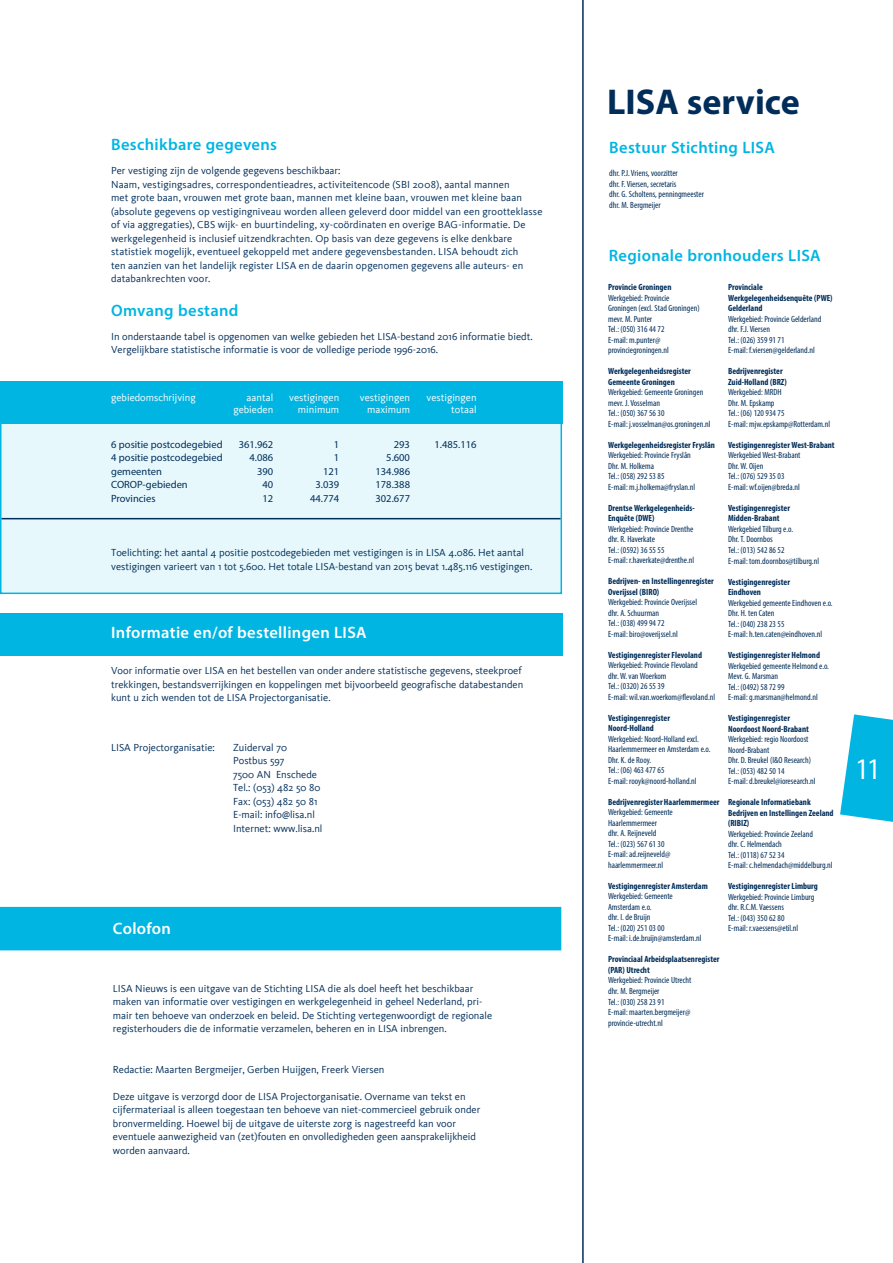
<style>
.page{position:relative;width:893px;height:1263px;background:#fff}
.page>*{position:absolute;margin:0;border:0;box-sizing:border-box;transform-origin:0 0}
.t1{font:700 36px "Myriad Pro";color:#002d59}
.t2{font:condensed 30px "Myriad Pro";color:#fff}
.t3{font:600 16.5px "Myriad Pro";letter-spacing:.02em;color:#00b5e2}
.t4{font:600 16.5px "Myriad Pro";letter-spacing:.02em;color:#fff}
.t5{font:10.5px/13.5px "Kievit";color:#002d59}
.t6{font:10.5px "Myriad Pro";color:#002d59}
.t7{font:10.5px "Kievit";color:#fff}
.t8{font:condensed 9px/10.5px "Myriad Pro";color:#002d59}
.t9{font:700 condensed 9px/10.5px "Myriad Pro";color:#002d59}
</style>
<div class="page">
<svg style="left:840px;top:714px;width:53px;height:108px"></svg>
<div style="left:0;top:387px;width:563px;height:208px;background:#e6f8fc"></div>
<div style="left:0;top:381px;width:562px;height:43px;background:#00b5e2"></div>
<hr style="left:2px;top:518px;width:559px;height:1px;background:#002d59">
<hr style="left:582px;top:0;width:2px;height:1263px;background:#002d59">
<div style="left:0;top:613px;width:562px;height:42px;background:#00b5e2"></div>
<div style="left:0;top:907px;width:561px;height:43px;background:#00b5e2"></div>
<h3 class="t3" style="left:111px;top:134px;width:167px">Beschikbare gegevens</h3>
<p class="t5" style="left:111px;top:164px;width:433px">Per vestiging zijn de volgende gegevens beschikbaar:<br>Naam, vestigingsadres, correspondentieadres, activiteitencode (SBI 2008), aantal mannen<br>met grote baan, vrouwen met grote baan, mannen met kleine baan, vrouwen met kleine baan (absolute gegevens op vestigingniveau worden alleen geleverd door middel van een grootteklasse of via aggregaties), CBS wijk- en buurtindeling, xy-coördinaten en overige BAG-informatie. De werkgelegenheid is inclusief uitzendkrachten. Op basis van deze gegevens is elke denkbare statistiek mogelijk, eventueel gekoppeld met andere gegevensbestanden. LISA behoudt zich<br>ten aanzien van het landelijk register LISA en de daarin opgenomen gegevens alle auteurs- en databankrechten voor.</p>
<h3 class="t3" style="left:111px;top:300px;width:129px">Omvang bestand</h3>
<p class="t5" style="left:111px;top:330px;width:423px">In onderstaande tabel is opgenomen van welke gebieden het LISA-bestand 2016 informatie biedt.<br>Vergelijkbare statistische informatie is voor de volledige periode 1996-2016.</p>
<p class="t7" style="left:111px;top:392px;width:86px">gebiedomschrijving</p>
<p class="t7" style="left:247px;top:392px;width:28px">aantal</p>
<p class="t7" style="left:289px;top:392px;width:52px">vestigingen</p>
<p class="t7" style="left:360px;top:392px;width:52px">vestigingen</p>
<p class="t7" style="left:426px;top:392px;width:52px">vestigingen</p>
<p class="t7" style="left:233px;top:404px;width:41px">gebieden</p>
<p class="t7" style="left:298px;top:404px;width:43px">minimum</p>
<p class="t7" style="left:367px;top:404px;width:44px">maximum</p>
<p class="t7" style="left:451px;top:404px;width:27px">totaal</p>
<p class="t6" style="left:111px;top:438px;width:113px">6 positie postcodegebied</p>
<p class="t6" style="left:239px;top:438px;width:36px">361.962</p>
<p class="t6" style="left:334px;top:438px;width:7px">1</p>
<p class="t6" style="left:394px;top:438px;width:18px">293</p>
<p class="t6" style="left:434px;top:438px;width:44px">1.485.116</p>
<p class="t6" style="left:111px;top:451px;width:113px">4 positie postcodegebied</p>
<p class="t6" style="left:250px;top:451px;width:25px">4.086</p>
<p class="t6" style="left:334px;top:451px;width:7px">1</p>
<p class="t6" style="left:386px;top:451px;width:25px">5.600</p>
<p class="t6" style="left:111px;top:465px;width:52px">gemeenten</p>
<p class="t6" style="left:257px;top:465px;width:18px">390</p>
<p class="t6" style="left:323px;top:465px;width:18px">121</p>
<p class="t6" style="left:376px;top:465px;width:36px">134.986</p>
<p class="t6" style="left:111px;top:478px;width:78px">COROP-gebieden</p>
<p class="t6" style="left:262px;top:478px;width:12px">40</p>
<p class="t6" style="left:316px;top:478px;width:25px">3.039</p>
<p class="t6" style="left:376px;top:478px;width:36px">178.388</p>
<p class="t6" style="left:111px;top:492px;width:46px">Provincies</p>
<p class="t6" style="left:262px;top:492px;width:12px">12</p>
<p class="t6" style="left:310px;top:492px;width:31px">44.774</p>
<p class="t6" style="left:376px;top:492px;width:36px">302.677</p>
<p class="t5" style="left:111px;top:546px;width:423px">Toelichting: het aantal 4 positie postcodegebieden met vestigingen is in LISA 4.086. Het aantal vestigingen varieert van 1 tot 5.600. Het totale LISA-bestand van 2015 bevat 1.485.116 vestigingen.</p>
<h3 class="t4" style="left:111px;top:622px;width:257px">Informatie en/of bestellingen LISA</h3>
<p class="t5" style="left:111px;top:664px;width:414px">Voor informatie over LISA en het bestellen van onder andere statistische gegevens, steekproef trekkingen, bestandsverrijkingen en koppelingen met bijvoorbeeld geografische databestanden kunt u zich wenden tot de LISA Projectorganisatie.</p>
<p class="t5" style="left:111px;top:740px;width:105px">LISA Projectorganisatie:</p>
<p class="t5" style="left:233px;top:740px;width:91px">Zuiderval 70<br>Postbus 597<br>7500 AN Enschede<br>Tel.: (053) 482 50 80<br>Fax: (053) 482 50 81<br>E-mail: info@lisa.nl<br>Internet: www.lisa.nl</p>
<h3 class="t4" style="left:113px;top:917px;width:60px">Colofon</h3>
<p class="t5" style="left:113px;top:982px;width:381px">LISA Nieuws is een uitgave van de Stichting LISA die als doel heeft het beschikbaar maken van informatie over vestigingen en werkgelegenheid in geheel Nederland, pri&shy;mair ten behoeve van onderzoek en beleid. De Stichting vertegenwoordigt de regionale registerhouders die de informatie verzamelen, beheren en in LISA inbrengen.</p>
<p class="t5" style="left:113px;top:1063px;width:273px">Redactie: Maarten Bergmeijer, Gerben Huijgen, Freerk Viersen</p>
<p class="t5" style="left:113px;top:1090px;width:369px">Deze uitgave is verzorgd door de LISA Projectorganisatie. Overname van tekst en cijfermateriaal is alleen toegestaan ten behoeve van niet-commercieel gebruik onder bronvermelding. Hoewel bij de uitgave de uiterste zorg is nagestreefd kan voor eventuele aanwezigheid van (zet)fouten en onvolledigheden geen aansprakelijkheid worden aanvaard.</p>
<h1 class="t1" style="left:607px;top:78px;width:194px">LISA service</h1>
<h3 class="t3" style="left:609px;top:136px;width:167px">Bestuur Stichting LISA</h3>
<p class="t8" style="left:609px;top:168px;width:96px">dhr. P.J. Vriens, voorzitter<br>dhr. F. Viersen, secretaris<br>dhr. G. Scholtens, penningmeester dhr. M. Bergmeijer</p>
<h3 class="t3" style="left:609px;top:245px;width:213px">Regionale bronhouders LISA</h3>
<p class="t9" style="left:608px;top:282px;width:65px">Provincie Groningen</p>
<p class="t8" style="left:608px;top:292px;width:93px">Werkgebied: Provincie<br>Groningen (excl. Stad Groningen) mevr. M. Punter<br>Tel.: (050) 316 44 72<br>E-mail: m.punter@ provinciegroningen.nl</p>
<p class="t9" style="left:608px;top:366px;width:84px">Werkgelegenheidsregister<br>Gemeente Groningen</p>
<p class="t8" style="left:608px;top:387px;width:104px">Werkgebied: Gemeente Groningen mevr. J. Vosselman<br>Tel.: (050) 367 56 30<br>E-mail: j.vosselman@os.groningen.nl</p>
<p class="t9" style="left:608px;top:439px;width:109px">Werkgelegenheidsregister Fryslân</p>
<p class="t8" style="left:608px;top:450px;width:89px">Werkgebied: Provincie Fryslân<br>Dhr. M. Holkema<br>Tel.: (058) 292 53 85<br>E-mail: m.j.holkema@fryslan.nl</p>
<p class="t9" style="left:608px;top:502px;width:88px">Drentse Werkgelegenheids-<br>Enquête (DWE)</p>
<p class="t8" style="left:608px;top:523px;width:88px">Werkgebied: Provincie Drenthe dhr. R. Haverkate<br>Tel.: (0592) 36 55 55<br>E-mail: r.haverkate@drenthe.nl</p>
<p class="t9" style="left:608px;top:576px;width:107px">Bedrijven- en Instellingenregister<br>Overijssel (BIRO)</p>
<p class="t8" style="left:608px;top:597px;width:91px">Werkgebied: Provincie Overijssel dhr. A. Schuurman<br>Tel.: (038) 499 94 72<br>E-mail: biro@overijssel.nl</p>
<p class="t9" style="left:608px;top:649px;width:96px">Vestigingenregister Flevoland</p>
<p class="t8" style="left:608px;top:660px;width:109px">Werkgebied: Provincie Flevoland<br>dhr. W. van Woerkom<br>Tel.: (0320) 26 55 39<br>E-mail: wil.van.woerkom@flevoland.nl</p>
<p class="t9" style="left:608px;top:712px;width:63px">Vestigingenregister<br>Noord-Holland</p>
<p class="t8" style="left:608px;top:733px;width:104px">Werkgebied: Noord-Holland excl.<br>Haarlemmermeer en Amsterdam e.o.<br>Dhr. K. de Rooy.<br>Tel.: (06) 463 477 65<br>E-mail: rooyk@noord-holland.nl</p>
<p class="t9" style="left:608px;top:796px;width:113px">Bedrijvenregister Haarlemmermeer</p>
<p class="t8" style="left:608px;top:807px;width:66px">Werkgebied: Gemeente<br>Haarlemmermeer<br>dhr. A. Reijneveld<br>Tel.: (023) 567 61 30<br>E-mail: ad.reijneveld@ haarlemmermeer.nl</p>
<p class="t9" style="left:608px;top:880px;width:101px">Vestigingenregister Amsterdam</p>
<p class="t8" style="left:608px;top:891px;width:95px">Werkgebied: Gemeente<br>Amsterdam e.o.<br>dhr. I. de Bruijn<br>Tel.: (020) 251 03 00<br>E-mail: i.de.bruijn@amsterdam.nl</p>
<p class="t9" style="left:608px;top:954px;width:113px">Provinciaal Arbeidsplaatsenregister (PAR) Utrecht</p>
<p class="t8" style="left:608px;top:975px;width:85px">Werkgebied: Provincie Utrecht dhr. M. Bergmeijer<br>Tel.: (030) 258 23 91<br>E-mail: maarten.bergmeijer@ provincie-utrecht.nl</p>
<p class="t9" style="left:728px;top:282px;width:106px">Provinciale<br>Werkgelegenheidsenquête (PWE)<br>Gelderland</p>
<p class="t8" style="left:728px;top:314px;width:95px">Werkgebied: Provincie Gelderland dhr. F.J. Viersen<br>Tel.: (026) 359 91 71<br>E-mail: f.viersen@gelderland.nl</p>
<p class="t9" style="left:728px;top:366px;width:60px">Bedrijvenregister<br>Zuid-Holland (BRZ)</p>
<p class="t8" style="left:728px;top:387px;width:103px">Werkgebied: MRDH<br>Dhr. M. Epskamp<br>Tel.: (06) 120 934 75<br>E-mail: mjw.epskamp@Rotterdam.nl</p>
<p class="t9" style="left:728px;top:439px;width:108px">Vestigingenregister West-Brabant</p>
<p class="t8" style="left:728px;top:450px;width:74px">Werkgebied West-Brabant<br>Dhr. W. Oijen<br>Tel.: (076) 529 35 03<br>E-mail: wf.oijen@breda.nl</p>
<p class="t9" style="left:728px;top:502px;width:63px">Vestigingenregister<br>Midden-Brabant</p>
<p class="t8" style="left:728px;top:524px;width:92px">Werkgebied Tilburg e.o.<br>Dhr. T. Doornbos<br>Tel.: (013) 542 86 52<br>E-mail: tom.doornbos@tilburg.nl</p>
<p class="t9" style="left:728px;top:576px;width:63px">Vestigingenregister<br>Eindhoven</p>
<p class="t8" style="left:728px;top:597px;width:106px">Werkgebied gemeente Eindhoven e.o.<br>Dhr. H. ten Caten<br>Tel.: (040) 238 23 55<br>E-mail: h.ten.caten@eindhoven.nl</p>
<p class="t9" style="left:728px;top:650px;width:94px">Vestigingenregister Helmond</p>
<p class="t8" style="left:728px;top:660px;width:102px">Werkgebied gemeente Helmond e.o.<br>Mevr. G. Marsman<br>Tel.: (0492) 58 72 99<br>E-mail: g.marsman@helmond.nl</p>
<p class="t9" style="left:728px;top:713px;width:82px">Vestigingenregister<br>Noordoost Noord-Brabant</p>
<p class="t8" style="left:728px;top:734px;width:89px">Werkgebied: regio Noordoost<br>Noord-Brabant<br>Dhr. D. Breukel (I&amp;O Research)<br>Tel.: (053) 482 50 14<br>E-mail: d.breukel@ioresearch.nl</p>
<p class="t9" style="left:728px;top:797px;width:107px">Regionale Informatiebank<br>Bedrijven en Instellingen Zeeland (RIBIZ)</p>
<p class="t8" style="left:728px;top:828px;width:106px">Werkgebied: Provincie Zeeland<br>dhr. C. Helmendach<br>Tel.: (0118) 67 52 34<br>E-mail: c.helmendach@middelburg.nl</p>
<p class="t9" style="left:728px;top:881px;width:91px">Vestigingenregister Limburg</p>
<p class="t8" style="left:728px;top:891px;width:88px">Werkgebied: Provincie Limburg dhr. R.C.M. Vaessens<br>Tel.: (043) 350 62 80<br>E-mail: r.vaessens@etil.nl</p>
<h2 class="t2" style="left:856px;top:751px;width:25px">11</h2>
</div>
